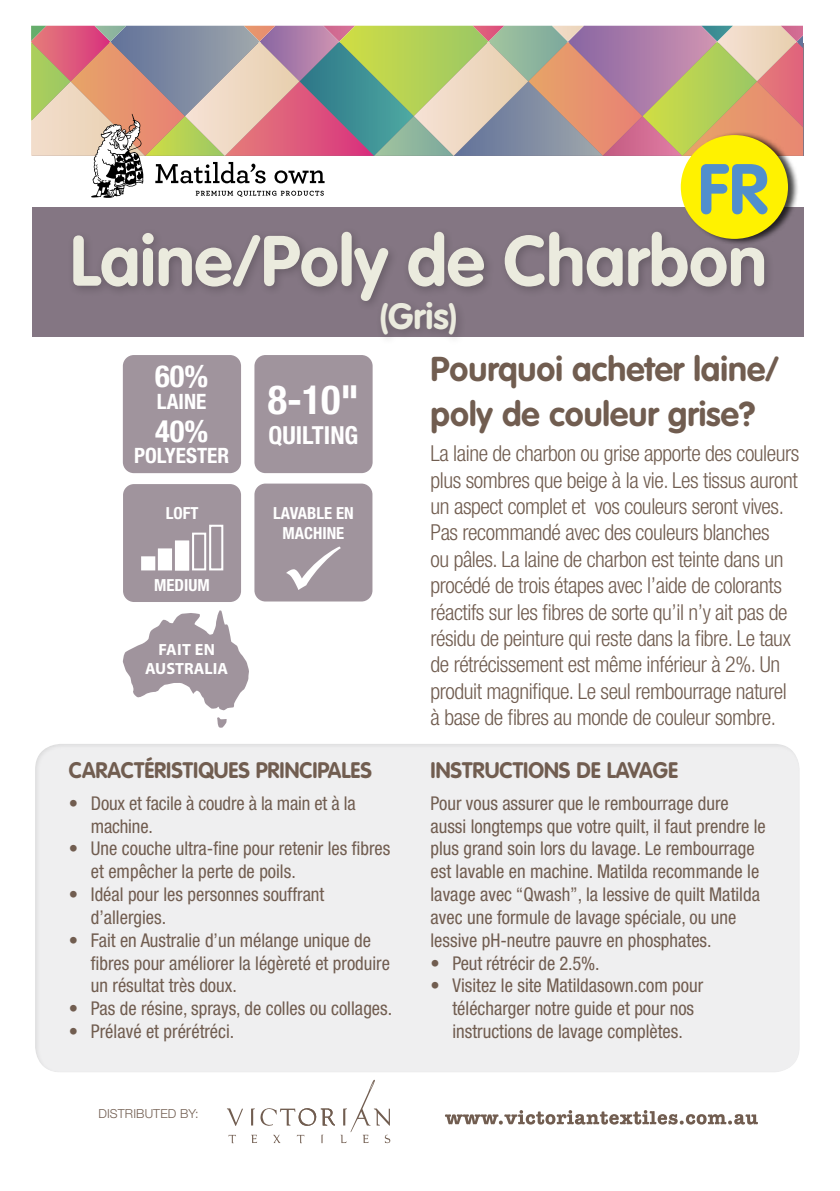
<style>
.page{position:relative;width:840px;height:1191px;background:#fff}
.page>*{position:absolute;margin:0;border:0;box-sizing:border-box;transform-origin:0 0}
.t1{font:700 70px "VAG Rounded Std";color:#ebebde}
.t2{font:700 70px "VAG Rounded Std";color:#518fcc}
.t3{font:700 condensed 40.2px "Helvetica Neue LT Std";color:#fff}
.t4{font:700 36px "VAG Rounded Std";color:#ebebde}
.t5{font:700 34px/44.6px "VAG Rounded Std";color:#715d50}
.t6{font:700 condensed 30.4px "Helvetica Neue LT Std";color:#fff}
.t7{font:700 condensed 24.8px "Helvetica Neue LT Std";color:#fff}
.t8{font:700 22.2px "VAG Rounded Std";color:#715d50}
.t9{font:300 condensed 22px/26.4px "Helvetica Neue LT Std";letter-spacing:-.02em;color:#715d50}
.t10{font:700 condensed 21.2px "Helvetica Neue LT Std";color:#fff}
.t11{font:condensed 19px/22.8px "Helvetica Neue LT Std";color:#715d50}
.t12{font:700 condensed 16.6px/20px "Helvetica Neue LT Std";color:#fff;text-align:center}
.t13{font:700 16.2px/19.4px "Myriad Pro";letter-spacing:.005em;color:#fff;text-align:center}
.t14{font:300 12.4px "Helvetica Neue LT Std";letter-spacing:.01em;color:#715d50}
</style>
<div class="page">
<svg style="left:445px;top:1110px;width:312px;height:14px"></svg>
<div style="left:254px;top:483px;width:118px;height:118px;background:#a0949d;border-radius:11px"></div>
<svg style="left:286px;top:546px;width:54px;height:44px"></svg>
<svg style="left:123px;top:610px;width:126px;height:100px"></svg>
<svg style="left:217px;top:717px;width:10px;height:11px"></svg>
<div style="left:123px;top:355px;width:118px;height:118px;background:#a0949d;border-radius:11px"></div>
<div style="left:123px;top:484px;width:118px;height:118px;background:#a0949d;border-radius:11px"></div>
<div style="left:158px;top:548px;width:14px;height:22px;background:#fff"></div>
<svg style="left:175px;top:524px;width:49px;height:47px"></svg>
<div style="left:141px;top:556px;width:14px;height:14px;background:#fff;border:2px solid #fff"></div>
<div style="left:32px;top:43px;width:771px;height:293px;background:#847683"></div>
<div style="left:12px;top:156px;width:795px;height:50px;background:#fff"></div>
<svg style="left:31px;top:26px;width:771px;height:172px"></svg>
<div style="left:68px;top:226px;width:706px;height:120px;background:#000;opacity:.21"></div>
<div style="left:16px;top:729px;width:800px;height:344px;background:#000;opacity:.11"></div>
<svg style="left:228px;top:1134px;width:8px;height:9px"></svg>
<svg style="left:227px;top:1108px;width:16px;height:18px"></svg>
<svg style="left:251px;top:1079px;width:139px;height:64px"></svg>
<div style="left:680px;top:131px;width:118px;height:114px;background:#000;opacity:.75"></div>
<div style="left:680px;top:135px;width:107px;height:104px;background:#fff200;border-radius:50%"></div>
<div style="left:254px;top:355px;width:118px;height:118px;background:#a0949d;border-radius:11px"></div>
<h1 class="t2" style="left:697px;top:148px;width:68px">FR</h1>
<h1 class="t1" style="left:70px;top:220px;width:698px">Laine/Poly de Charbon</h1>
<h3 class="t4" style="left:379px;top:295px;width:80px">(Gris)</h3>
<h3 class="t6" style="left:155px;top:357px;width:54px">60%</h3>
<p class="t10" style="left:157px;top:388px;width:51px">LAINE</p>
<h3 class="t6" style="left:155px;top:412px;width:54px">40%</h3>
<p class="t10" style="left:134px;top:443px;width:96px">POLYESTER</p>
<p class="t12" style="left:166px;top:503px;width:34px">LOFT</p>
<p class="t12" style="left:154px;top:575px;width:57px">MEDIUM</p>
<p class="t13" style="left:145px;top:639px;width:76px">FAIT EN<br>AUSTRALIA</p>
<h2 class="t3" style="left:268px;top:376px;width:93px">8-10"</h2>
<h3 class="t7" style="left:268px;top:420px;width:91px">QUILTING</h3>
<p class="t12" style="left:273px;top:502px;width:82px">LAVABLE EN<br>MACHINE</p>
<p class="t8" style="left:69px;top:757px;width:304px">Caractéristiques principales</p>
<p class="t11" style="left:91px;top:791px;width:266px;text-indent:-22px">• Doux et facile à coudre à la main et à la machine.</p>
<p class="t11" style="left:91px;top:837px;width:301px;text-indent:-22px">• Une couche ultra-fine pour retenir les fibres et empêcher la perte de poils.</p>
<p class="t11" style="left:91px;top:883px;width:235px;text-indent:-22px">• Idéal pour les personnes souffrant d’allergies.</p>
<p class="t11" style="left:91px;top:928px;width:300px;text-indent:-22px">• Fait en Australie d’un mélange unique de fibres pour améliorer la légèreté et produire un résultat très doux.</p>
<p class="t11" style="left:69px;top:997px;width:324px">• Pas de résine, sprays, de colles ou collages.</p>
<p class="t11" style="left:69px;top:1019px;width:167px">• Prélavé et prérétréci.</p>
<p class="t14" style="left:98px;top:1105px;width:101px">DISTRIBUTED BY:</p>
<h3 class="t5" style="left:430px;top:348px;width:350px">Pourquoi acheter laine/ poly de couleur grise?</h3>
<p class="t9" style="left:430px;top:440px;width:370px">La laine de charbon ou grise apporte des couleurs plus sombres que beige à la vie. Les tissus auront un aspect complet et vos couleurs seront vives.<br>Pas recommandé avec des couleurs blanches<br>ou pâles. La laine de charbon est teinte dans un procédé de trois étapes avec l’aide de colorants réactifs sur les fibres de sorte qu’il n’y ait pas de résidu de peinture qui reste dans la fibre. Le taux de rétrécissement est même inférieur à 2%. Un produit magnifique. Le seul rembourrage naturel à base de fibres au monde de couleur sombre.</p>
<p class="t8" style="left:430px;top:757px;width:249px">Instructions de lavage</p>
<p class="t11" style="left:430px;top:791px;width:336px">Pour vous assurer que le rembourrage dure aussi longtemps que votre quilt, il faut prendre le plus grand soin lors du lavage. Le rembourrage est lavable en machine. Matilda recommande le lavage avec “Qwash”, la lessive de quilt Matilda avec une formule de lavage spéciale, ou une lessive pH-neutre pauvre en phosphates.</p>
<p class="t11" style="left:430px;top:951px;width:170px">• Peut rétrécir de 2.5%.</p>
<p class="t11" style="left:452px;top:974px;width:252px;text-indent:-22px">• Visitez le site Matildasown.com pour télécharger notre guide et pour nos instructions de lavage complètes.</p>
</div>
